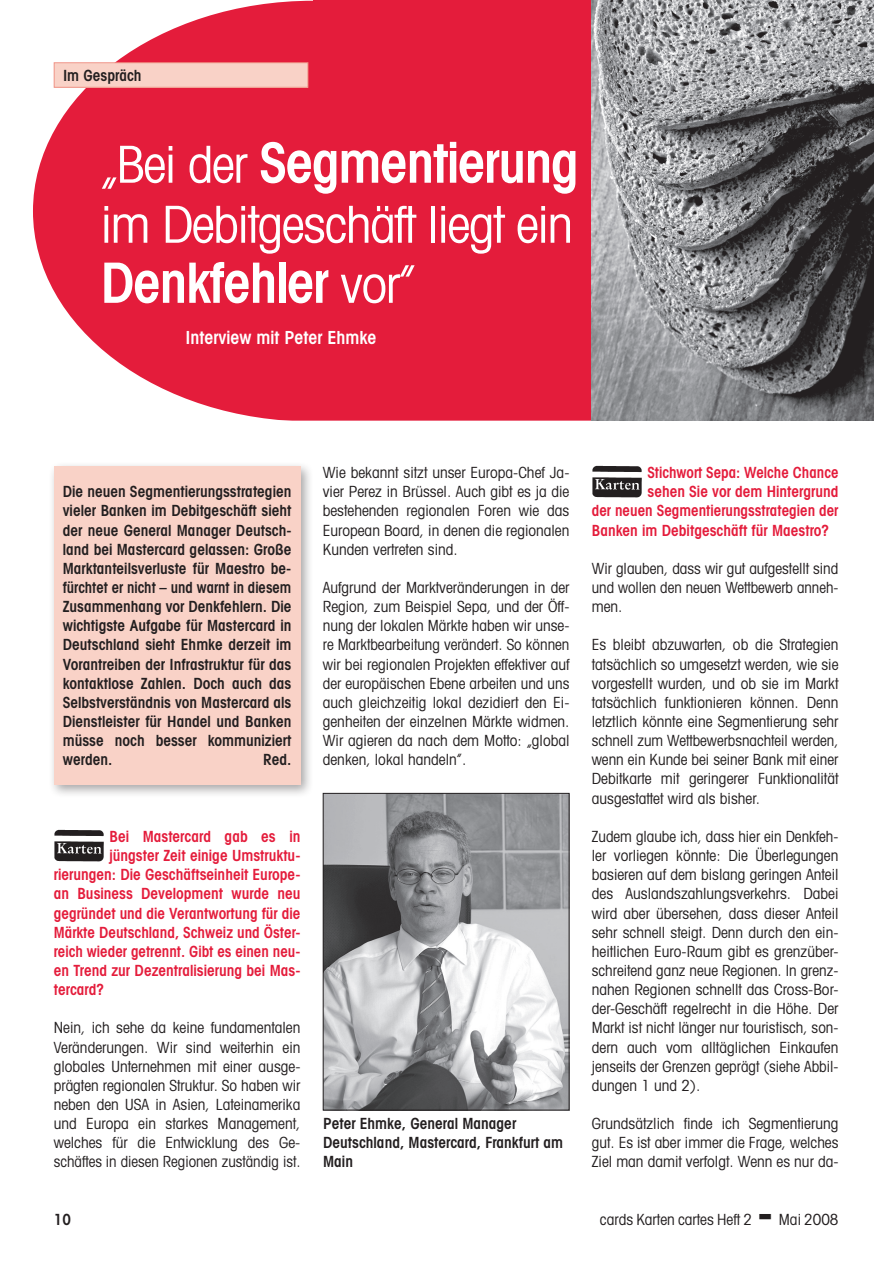
<style>
.page{position:relative;width:874px;height:1266px;background:#fff}
.page>*{position:absolute;margin:0;border:0;box-sizing:border-box;transform-origin:0 0}
.t1{font:600 condensed 55.5px "Avant Garde";letter-spacing:-.025em;color:#fff}
.t2{font:condensed 51px "Avant Garde";letter-spacing:-.025em;color:#fff}
.t3{font:600 condensed 18px "Avant Garde";color:#fff}
.t4{font:condensed 15.3px/19.2px "Avant Garde";color:#231f20;text-align:justify}
.t5{font:600 condensed 15.3px/19.2px "Avant Garde";color:#231f20;text-align:justify}
.t6{font:600 condensed 15.3px "Avant Garde";color:#e41c3b}
.s1{font-weight:400;font-size:51px}
</style>
<div class="page">
<svg style="left:33px;top:1px;width:559px;height:419px;background:#e63551"></svg>
<hr style="left:313px;top:0;width:308px;height:1px;background:#e41c3b">
<div style="left:54px;top:63px;width:254px;height:24px;background:#f9d2c7"></div>
<div style="left:54px;top:62px;width:254px;height:26px;border:1px solid #f09588"></div>
<div style="left:48px;top:460px;width:278px;height:343px;background:#231f20;opacity:.4"></div>
<div style="left:54px;top:466px;width:246px;height:318px;background:#f9d2c7"></div>
<img style="left:325px;top:794px;width:242px;height:314px">
<div style="left:323px;top:792px;width:246px;height:318px;border:1px solid #231f20"></div>
<img style="left:54px;top:829px;width:50px;height:32px">
<img style="left:592px;top:465px;width:50px;height:32px">
<img style="left:592px;top:0;width:282px;height:420px">
<p class="t5" style="left:63px;top:66px;width:80px">Im Gespräch</p>
<h1 class="t1" style="left:101px;top:129px;width:479px"><span class="s1">„Bei der</span> Segmentierung</h1>
<h2 class="t2" style="left:101px;top:193px;width:474px">im Debitgeschäft liegt ein</h2>
<h1 class="t1" style="left:101px;top:249px;width:316px">Denkfehler <span class="s1">vor”</span></h1>
<p class="t3" style="left:185px;top:326px;width:193px">Interview mit Peter Ehmke</p>
<p class="t5" style="left:63px;top:482px;width:230px">Die neuen Segmentierungsstrategien vieler Banken im Debitgeschäft sieht der neue General Manager Deutsch&shy;land bei Mastercard gelassen: Große Marktanteilsverluste für Maestro be&shy;fürchtet er nicht – und warnt in diesem Zusammenhang vor Denkfehlern. Die wichtigste Aufgabe für Mastercard in Deutschland sieht Ehmke derzeit im Vorantreiben der Infrastruktur für das kontaktlose Zahlen. Doch auch das Selbstverständnis von Mastercard als Dienstleister für Handel und Banken müsse noch besser kommuniziert werden.</p>
<p class="t5" style="left:263px;top:749px;width:30px">Red.</p>
<p class="t6" style="left:109px;top:826px;width:192px">Bei Mastercard gab es in</p>
<p class="t6" style="left:109px;top:846px;width:192px">jüngster Zeit einige Umstruktu-</p>
<p class="t6" style="left:54px;top:865px;width:248px">rierungen: Die Geschäftseinheit Europe-</p>
<p class="t6" style="left:54px;top:884px;width:248px">an Business Development wurde neu</p>
<p class="t6" style="left:54px;top:903px;width:248px">gegründet und die Verantwortung für die</p>
<p class="t6" style="left:54px;top:922px;width:248px">Märkte Deutschland, Schweiz und Öster-</p>
<p class="t6" style="left:54px;top:941px;width:248px">reich wieder getrennt. Gibt es einen neu-</p>
<p class="t6" style="left:54px;top:960px;width:248px">en Trend zur Dezentralisierung bei Mas-</p>
<p class="t6" style="left:54px;top:979px;width:52px">tercard?</p>
<p class="t4" style="left:54px;top:1017px;width:248px">Nein, ich sehe da keine fundamentalen Veränderungen. Wir sind weiterhin ein globales Unternehmen mit einer ausge&shy;prägten regionalen Struktur. So haben wir neben den USA in Asien, Lateinamerika und Europa ein starkes Management, welches für die Entwicklung des Ge&shy;schäftes in diesen Regionen zuständig ist.</p>
<p class="t4" style="left:323px;top:462px;width:248px">Wie bekannt sitzt unser Europa-Chef Ja&shy;vier Perez in Brüssel. Auch gibt es ja die bestehenden regionalen Foren wie das European Board, in denen die regionalen Kunden vertreten sind.</p>
<p class="t4" style="left:323px;top:577px;width:248px">Aufgrund der Marktveränderungen in der Region, zum Beispiel Sepa, und der Öff&shy;nung der lokalen Märkte haben wir unse&shy;re Marktbearbeitung verändert. So können wir bei regionalen Projekten effektiver auf der europäischen Ebene arbeiten und uns auch gleichzeitig lokal dezidiert den Ei&shy;genheiten der einzelnen Märkte widmen.<br>Wir agieren da nach dem Motto: „global denken, lokal handeln”.</p>
<p class="t5" style="left:323px;top:1113px;width:242px;text-align:left">Peter Ehmke, General Manager<br>Deutschland, Mastercard, Frankfurt am<br>Main</p>
<p class="t6" style="left:647px;top:463px;width:192px">Stichwort Sepa: Welche Chance</p>
<p class="t6" style="left:647px;top:482px;width:192px">sehen Sie vor dem Hintergrund</p>
<p class="t6" style="left:592px;top:501px;width:248px">der neuen Segmentierungsstrategien der</p>
<p class="t6" style="left:592px;top:520px;width:239px">Banken im Debitgeschäft für Maestro?</p>
<p class="t4" style="left:592px;top:558px;width:248px">Wir glauben, dass wir gut aufgestellt sind und wollen den neuen Wettbewerb anneh&shy;men.</p>
<p class="t4" style="left:592px;top:634px;width:248px">Es bleibt abzuwarten, ob die Strategien tatsächlich so umgesetzt werden, wie sie vorgestellt wurden, und ob sie im Markt tatsächlich funktionieren können. Denn letztlich könnte eine Segmentierung sehr schnell zum Wettbewerbsnachteil werden, wenn ein Kunde bei seiner Bank mit einer Debitkarte mit geringerer Funktionalität ausgestattet wird als bisher.</p>
<p class="t4" style="left:592px;top:826px;width:248px">Zudem glaube ich, dass hier ein Denkfeh&shy;ler vorliegen könnte: Die Überlegungen basieren auf dem bislang geringen Anteil des Auslandszahlungsverkehrs. Dabei wird aber übersehen, dass dieser Anteil sehr schnell steigt. Denn durch den ein&shy;heitlichen Euro-Raum gibt es grenzüber&shy;schreitend ganz neue Regionen. In grenz&shy;nahen Regionen schnellt das Cross-Bor&shy;der-Geschäft regelrecht in die Höhe. Der Markt ist nicht länger nur touristisch, son&shy;dern auch vom alltäglichen Einkaufen jenseits der Grenzen geprägt (siehe Abbil&shy;dungen 1 und 2).</p>
<p class="t4" style="left:592px;top:1113px;width:248px">Grundsätzlich finde ich Segmentierung gut. Es ist aber immer die Frage, welches Ziel man damit verfolgt. Wenn es nur da-</p>
<p class="t5" style="left:54px;top:1209px;width:19px">10</p>
<p class="t4" style="left:600px;top:1209px;width:153px">cards Karten cartes Heft 2</p>
<p class="t4" style="left:779px;top:1209px;width:61px">Mai 2008</p>
</div>
